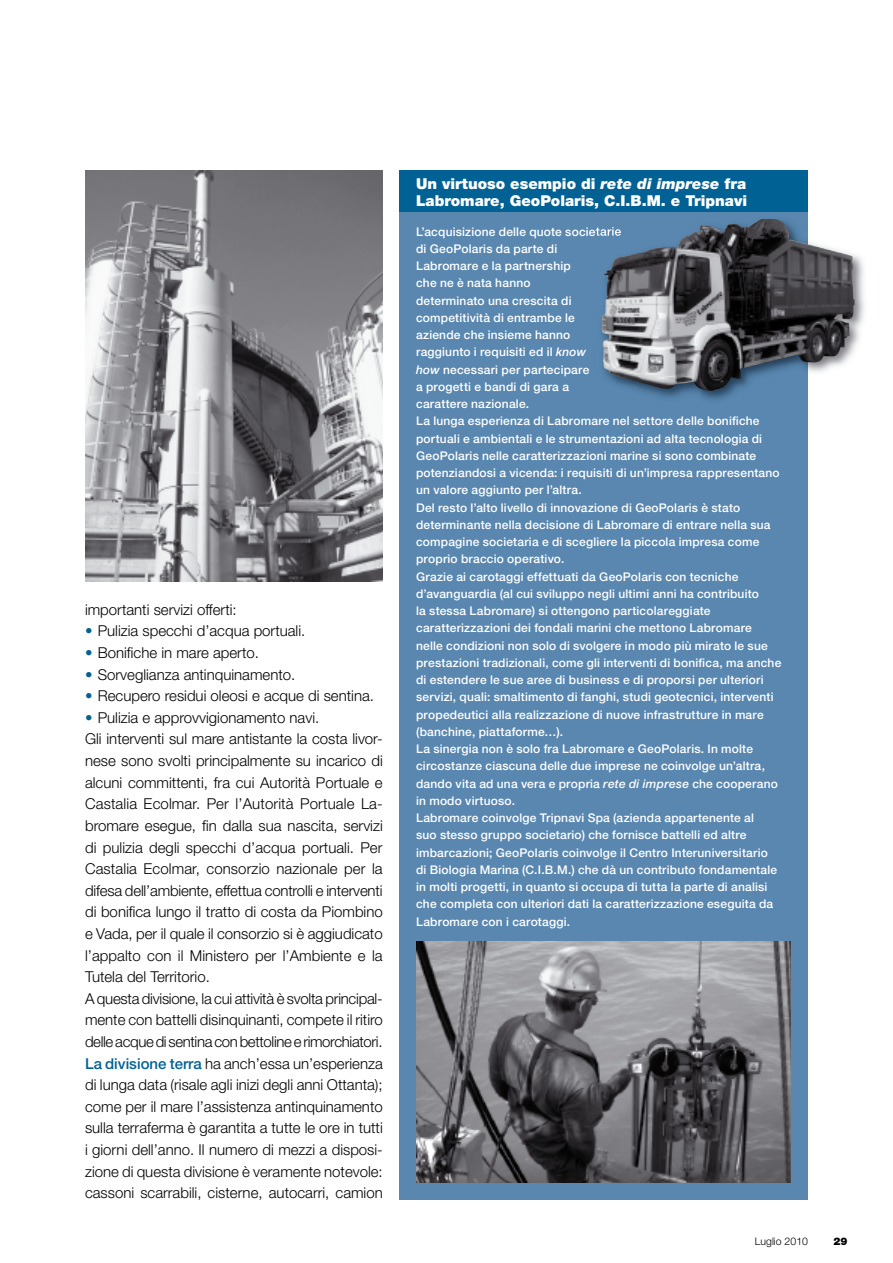
<style>
.page{position:relative;width:893px;height:1263px;background:#fff}
.page>*{position:absolute;margin:0;border:0;box-sizing:border-box;transform-origin:0 0}
.t1{font:300 15px/21.6px "Helvetica Neue";color:#000}
.t2{font:900 15px/16.5px "Helvetica Neue";color:#fff}
.t3{font:500 12px/17.2px "Helvetica Neue";letter-spacing:.015em;color:#fff}
.t4{font:300 10.5px "Helvetica Neue";color:#000}
.t5{font:900 10.5px "Helvetica Neue";color:#000}
.s1{color:#006194}
.s2{font-weight:500;color:#006194}
.s3{font-style:italic}
</style>
<div class="page">
<div style="left:400px;top:170px;width:408px;height:1029px;background:#5987b0"></div>
<div style="left:400px;top:171px;width:408px;height:41px;background:#006194"></div>
<img style="left:85px;top:170px;width:298px;height:411px">
<img style="left:417px;top:941px;width:373px;height:241px">
<img style="left:642px;top:219px;width:223px;height:181px">
<img style="left:596px;top:227px;width:5px;height:9px">
<img style="left:601px;top:220px;width:253px;height:171px">
<p class="t1" style="left:85px;top:598px;width:153px">importanti servizi offerti:</p>
<p class="t1" style="left:85px;top:620px;width:222px"><span class="s1">•</span> Pulizia specchi d’acqua portuali.</p>
<p class="t1" style="left:85px;top:642px;width:175px"><span class="s1">•</span> Bonifiche in mare aperto.</p>
<p class="t1" style="left:85px;top:663px;width:212px"><span class="s1">•</span> Sorveglianza antinquinamento.</p>
<p class="t1" style="left:85px;top:685px;width:290px"><span class="s1">•</span> recupero residui oleosi e acque di sentina.</p>
<p class="t1" style="left:85px;top:706px;width:299px"><span class="s1">•</span> Pulizia e approvvigionamento navi.<br>Gli interventi sul mare antistante la costa livor&shy;nese sono svolti principalmente su incarico di alcuni committenti, fra cui Autorità Portuale e Castalia ecolmar. Per l’Autorità Portuale La&shy;bromare esegue, fin dalla sua nascita, servizi di pulizia degli specchi d’acqua portuali. Per Castalia ecolmar, consorzio nazionale per la difesa dell’ambiente, effettua controlli e interventi di bonifica lungo il tratto di costa da Piombino e Vada, per il quale il consorzio si è aggiudicato l’appalto con il Ministero per l’Ambiente e la tutela del territorio.<br>A questa divisione, la cui attività è svolta principal&shy;mente con battelli disinquinanti, compete il ritiro delle acque di sentina con bettoline e rimorchiatori.<br><span class="s2">La divisione terra</span> ha anch’essa un’esperienza di lunga data (risale agli inizi degli anni ottanta); come per il mare l’assistenza antinquinamento sulla terraferma è garantita a tutte le ore in tutti i giorni dell’anno. Il numero di mezzi a disposi&shy;zione di questa divisione è veramente notevole: cassoni scarrabili, cisterne, autocarri, camion</p>
<p class="t2" style="left:416px;top:175px;width:332px">Un virtuoso esempio di <span class="s3">rete di imprese</span> fra<br>Labromare, GeoPolaris, C.I.B.M. e Tripnavi</p>
<p class="t3" style="left:416px;top:223px;width:367px">L’acquisizione delle quote societarie<br>di GeoPolaris da parte di<br>Labromare e la partnership<br>che ne è nata hanno<br>determinato una crescita di<br>competitività di entrambe le<br>aziende che insieme hanno<br>raggiunto i requisiti ed il <span class="s3">know<br>how</span> necessari per partecipare<br>a progetti e bandi di gara a<br>carattere nazionale.<br>La lunga esperienza di Labromare nel settore delle bonifiche portuali e ambientali e le strumentazioni ad alta tecnologia di GeoPolaris nelle caratterizzazioni marine si sono combinate potenziandosi a vicenda: i requisiti di un’impresa rappresentano un valore aggiunto per l’altra.<br>Del resto l’alto livello di innovazione di GeoPolaris è stato determinante nella decisione di Labromare di entrare nella sua compagine societaria e di scegliere la piccola impresa come proprio braccio operativo.<br>Grazie ai carotaggi effettuati da GeoPolaris con tecniche d’avanguardia (al cui sviluppo negli ultimi anni ha contribuito<br>la stessa Labromare) si ottengono particolareggiate caratterizzazioni dei fondali marini che mettono Labromare nelle condizioni non solo di svolgere in modo più mirato le sue prestazioni tradizionali, come gli interventi di bonifica, ma anche di estendere le sue aree di business e di proporsi per ulteriori servizi, quali: smaltimento di fanghi, studi geotecnici, interventi propedeutici alla realizzazione di nuove infrastrutture in mare (banchine, piattaforme…).<br>La sinergia non è solo fra Labromare e GeoPolaris. In molte circostanze ciascuna delle due imprese ne coinvolge un’altra, dando vita ad una vera e propria <span class="s3">rete di imprese</span> che cooperano in modo virtuoso.<br>Labromare coinvolge Tripnavi Spa (azienda appartenente al<br>suo stesso gruppo societario) che fornisce battelli ed altre imbarcazioni; GeoPolaris coinvolge il Centro Interuniversitario<br>di Biologia Marina (C.I.B.M.) che dà un contributo fondamentale in molti progetti, in quanto si occupa di tutta la parte di analisi che completa con ulteriori dati la caratterizzazione eseguita da Labromare con i carotaggi.</p>
<p class="t4" style="left:755px;top:1235px;width:55px">Luglio 2010</p>
<p class="t5" style="left:833px;top:1235px;width:16px">29</p>
</div>
